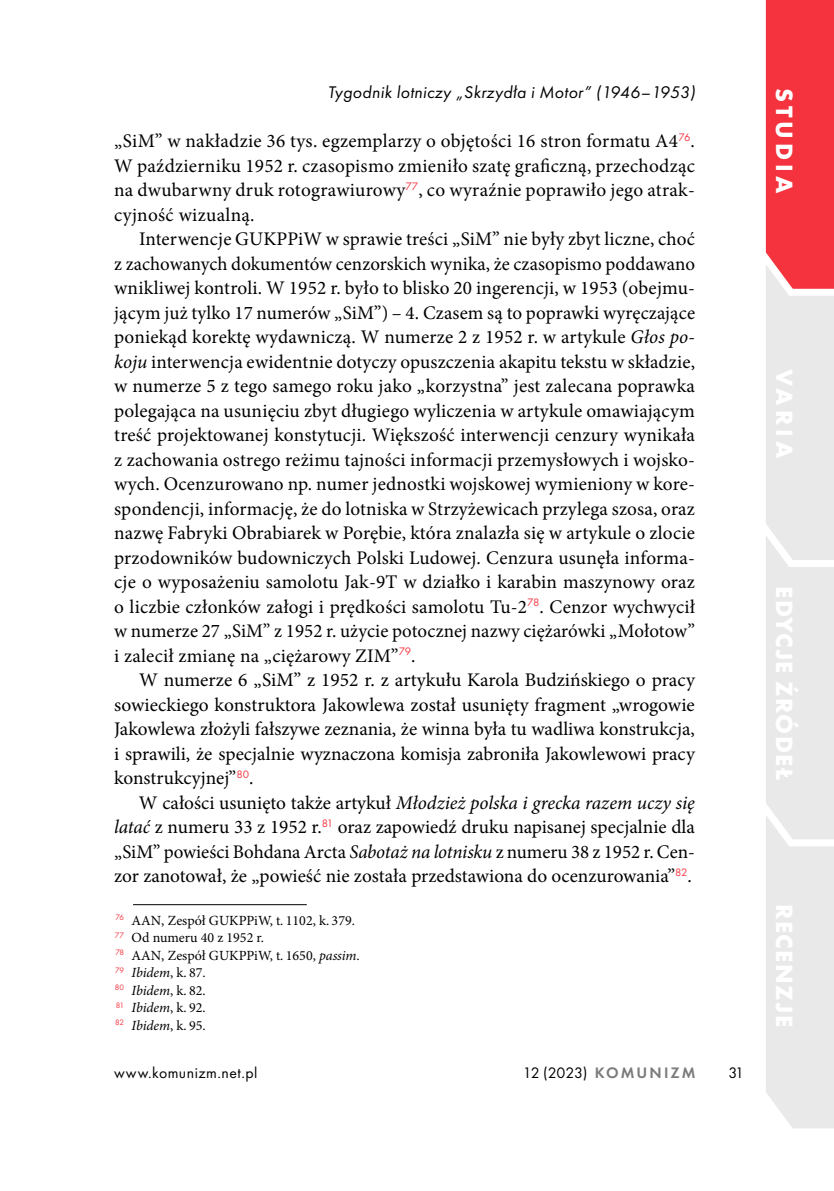
<style>
.page{position:relative;width:834px;height:1191px;background:#fff}
.page>*{position:absolute;margin:0;border:0;box-sizing:border-box;transform-origin:0 0}
.t1{font:700 24.5px "Futura PT";letter-spacing:.075em;color:#fff}
.t2{font:19.25px/24.5px "Minion Pro";letter-spacing:.005em;color:#000;text-align:justify}
.t3{font:italic 17.5px "Futura PT";letter-spacing:.02em;color:#000}
.t4{font:15.75px "Futura PT";letter-spacing:.03em;color:#000}
.t5{font:14px/17.5px "Minion Pro";color:#000}
.s1{font-style:italic}
.s2{font-weight:600;color:#7c7b7b}
</style>
<div class="page">
<svg style="left:765px;top:0;width:68px;height:1128px;background:#ecbdc0"></svg>
<hr style="left:133px;top:904px;width:174px;height:1px;background:#000">
<p class="t3" style="left:328px;top:82px;width:369px">Tygodnik lotniczy „Skrzydła i Motor” (1946–1953)</p>
<p class="t1" style="left:799px;top:88px;width:107px;rotate:90deg">STUDIA</p>
<p class="t2" style="left:114px;top:129px;width:582px">„SiM” w nakładzie 36 tys. egzemplarzy o objętości 16 stron formatu A4<sup>76</sup>.<br>W październiku 1952 r. czasopismo zmieniło szatę graficzną, przechodząc na dwubarwny druk rotograwiurowy<sup>77</sup>, co wyraźnie poprawiło jego atrak&shy;cyjność wizualną.</p>
<p class="t2" style="left:114px;top:227px;width:582px;text-indent:25px">Interwencje GUKPPiW w sprawie treści „SiM” nie były zbyt liczne, choć z zachowanych dokumentów cenzorskich wynika, że czasopismo poddawano wnikliwej kontroli. W 1952 r. było to blisko 20 ingerencji, w 1953 (obejmu&shy;jącym już tylko 17 numerów „SiM”) – 4. Czasem są to poprawki wyręczające poniekąd korektę wydawniczą. W numerze 2 z 1952 r. w artykule <span class="s1">Głos po&shy;koju</span> interwencja ewidentnie dotyczy opuszczenia akapitu tekstu w składzie, w numerze 5 z tego samego roku jako „korzystna” jest zalecana poprawka polegająca na usunięciu zbyt długiego wyliczenia w artykule omawiającym treść projektowanej konstytucji. Większość interwencji cenzury wynikała z zachowania ostrego reżimu tajności informacji przemysłowych i wojsko&shy;wych. Ocenzurowano np. numer jednostki wojskowej wymieniony w kore&shy;spondencji, informację, że do lotniska w Strzyżewicach przylega szosa, oraz nazwę Fabryki Obrabiarek w Porębie, która znalazła się w artykule o zlocie przodowników budowniczych Polski Ludowej. Cenzura usunęła informa&shy;cje o wyposażeniu samolotu Jak-9T w działko i karabin maszynowy oraz o liczbie członków załogi i prędkości samolotu Tu-2<sup>78</sup>. Cenzor wychwycił w numerze 27 „SiM” z 1952 r. użycie potocznej nazwy ciężarówki „Mołotow” i zalecił zmianę na „ciężarowy ZIM”<sup>79</sup>.</p>
<p class="t2" style="left:114px;top:668px;width:582px;text-indent:25px">W numerze 6 „SiM” z 1952 r. z artykułu Karola Budzińskiego o pracy sowieckiego konstruktora Jakowlewa został usunięty fragment „wrogowie Jakowlewa złożyli fałszywe zeznania, że winna była tu wadliwa konstrukcja, i sprawili, że specjalnie wyznaczona komisja zabroniła Jakowlewowi pracy konstrukcyjnej”<sup>80</sup>.</p>
<p class="t2" style="left:114px;top:790px;width:582px;text-indent:25px">W całości usunięto także artykuł <span class="s1">Młodzież polska i grecka razem uczy się latać</span> z numeru 33 z 1952 r.<sup>81</sup> oraz zapowiedź druku napisanej specjalnie dla „SiM” powieści Bohdana Arcta <span class="s1">Sabotaż na lotnisku</span> z numeru 38 z 1952 r. Cen&shy;zor zanotował, że „powieść nie została przedstawiona do ocenzurowania”<sup>82</sup>.</p>
<p class="t5" style="left:115px;top:911px;width:246px"><sup>76</sup> AAN, Zespół GUKPPiW, t. 1102, k. 379.<br><sup>77</sup> Od numeru 40 z 1952 r.<br><sup>78</sup> AAN, Zespół GUKPPiW, t. 1650, <span class="s1">passim</span>.<br><sup>79</sup> <span class="s1">Ibidem</span>, k. 87.<br><sup>80</sup> <span class="s1">Ibidem</span>, k. 82.<br><sup>81</sup> <span class="s1">Ibidem</span>, k. 92.<br><sup>82</sup> <span class="s1">Ibidem</span>, k. 95.</p>
<p class="t1" style="left:799px;top:369px;width:91px;rotate:90deg">VARIA</p>
<p class="t1" style="left:799px;top:586px;width:196px;rotate:90deg">EDYCJE ŹRÓDEŁ</p>
<p class="t1" style="left:799px;top:904px;width:124px;rotate:90deg">RECENZJE</p>
<p class="t4" style="left:114px;top:1063px;width:145px">www.komunizm.net.pl</p>
<p class="t4" style="left:522px;top:1063px;width:174px">12 (2023) <span class="s2">KOMUNIZM</span></p>
<p class="t4" style="left:728px;top:1063px;width:17px">31</p>
</div>
